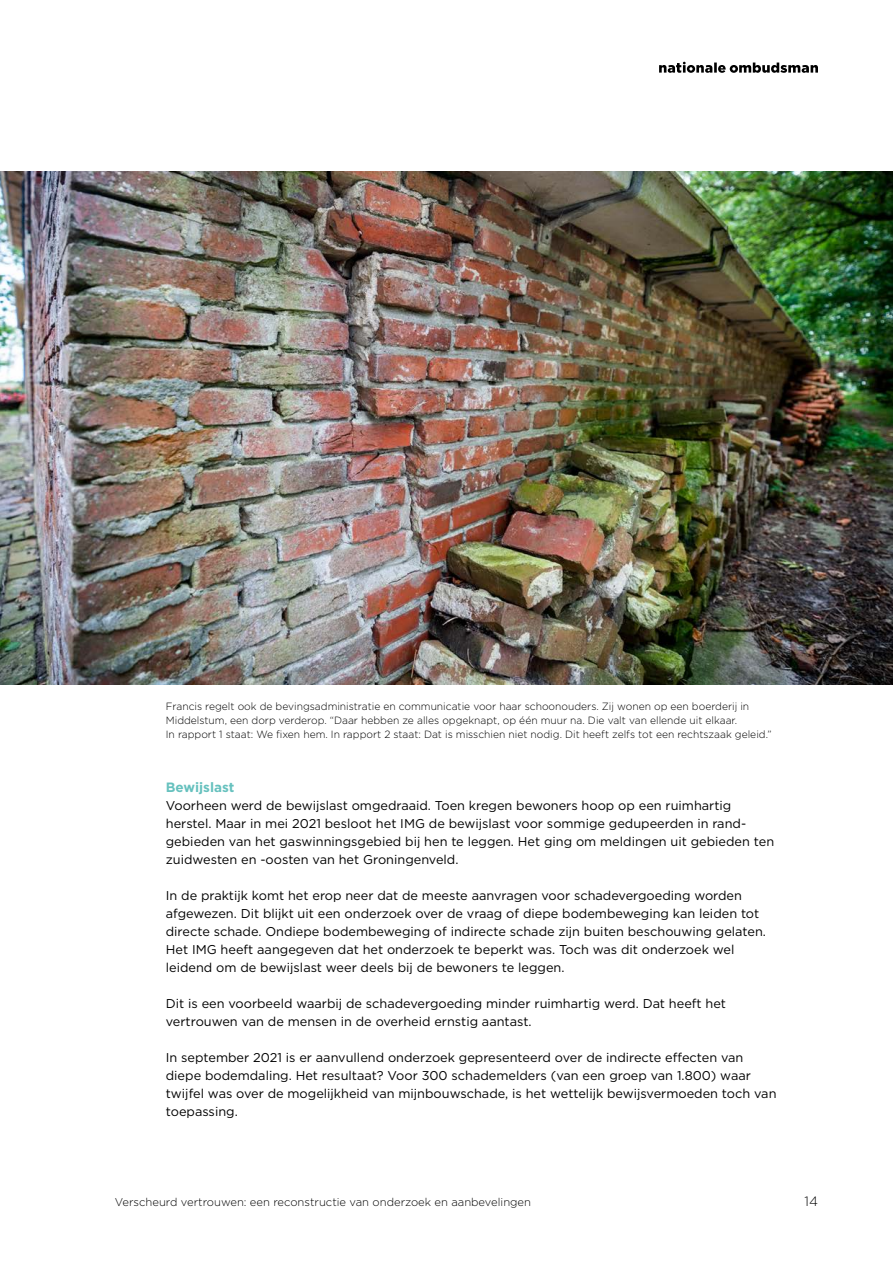
<style>
.page{position:relative;width:893px;height:1263px;background:#fff}
.page>*{position:absolute;margin:0;border:0;box-sizing:border-box;transform-origin:0 0}
.P_Broodtekst{font:700 13.5px "Gotham";color:#66c1be}
.t1{font:300 13.5px "Gotham";color:#000}
.P_Broodtekst-2{font:12.75px/18px "Gotham";color:#000}
.t2{font:300 11.25px "Gotham";color:#000}
.P_Fotobijschrift{font:300 10.5px/14.2px "Gotham";color:#000}
</style>
<div class="page">
<svg style="left:659px;top:62px;width:159px;height:11px"></svg>
<img style="left:0;top:171px;width:893px;height:513px">
<p class="P_Fotobijschrift" style="left:166px;top:698px;width:607px">Francis regelt ook de bevingsadministratie en communicatie voor haar schoonouders. Zij wonen op een boerderij in<br>Middelstum, een dorp verderop. “Daar hebben ze alles opgeknapt, op één muur na. Die valt van ellende uit elkaar.<br>In rapport 1 staat: We fixen hem. In rapport 2 staat: Dat is misschien niet nodig. Dit heeft zelfs tot een rechtszaak geleid.”</p>
<p class="P_Broodtekst" style="left:166px;top:778px;width:70px">Bewijslast</p>
<p class="P_Broodtekst-2" style="left:166px;top:796px;width:610px">Voorheen werd de bewijslast omgedraaid. Toen kregen bewoners hoop op een ruimhartig herstel. Maar in mei 2021 besloot het IMG de bewijslast voor sommige gedupeerden in rand&shy;gebieden van het gaswinningsgebied bij hen te leggen. Het ging om meldingen uit gebieden ten zuidwesten en -oosten van het Groningenveld.</p>
<p class="P_Broodtekst-2" style="left:166px;top:886px;width:602px">In de praktijk komt het erop neer dat de meeste aanvragen voor schadevergoeding worden afgewezen. Dit blijkt uit een onderzoek over de vraag of diepe bodembeweging kan leiden tot directe schade. Ondiepe bodembeweging of indirecte schade zijn buiten beschouwing gelaten.<br>Het IMG heeft aangegeven dat het onderzoek te beperkt was. Toch was dit onderzoek wel leidend om de bewijslast weer deels bij de bewoners te leggen.</p>
<p class="P_Broodtekst-2" style="left:166px;top:994px;width:562px">Dit is een voorbeeld waarbij de schadevergoeding minder ruimhartig werd. Dat heeft het vertrouwen van de mensen in de overheid ernstig aantast.</p>
<p class="P_Broodtekst-2" style="left:166px;top:1048px;width:612px">In september 2021 is er aanvullend onderzoek gepresenteerd over de indirecte effecten van diepe bodemdaling. Het resultaat? Voor 300 schademelders (van een groep van 1.800) waar twijfel was over de mogelijkheid van mijnbouwschade, is het wettelijk bewijsvermoeden toch van toepassing.</p>
<p class="t2" style="left:115px;top:1195px;width:418px">Verscheurd vertrouwen: een reconstructie van onderzoek en aanbevelingen</p>
<p class="t1" style="left:804px;top:1193px;width:15px">14</p>
</div>
